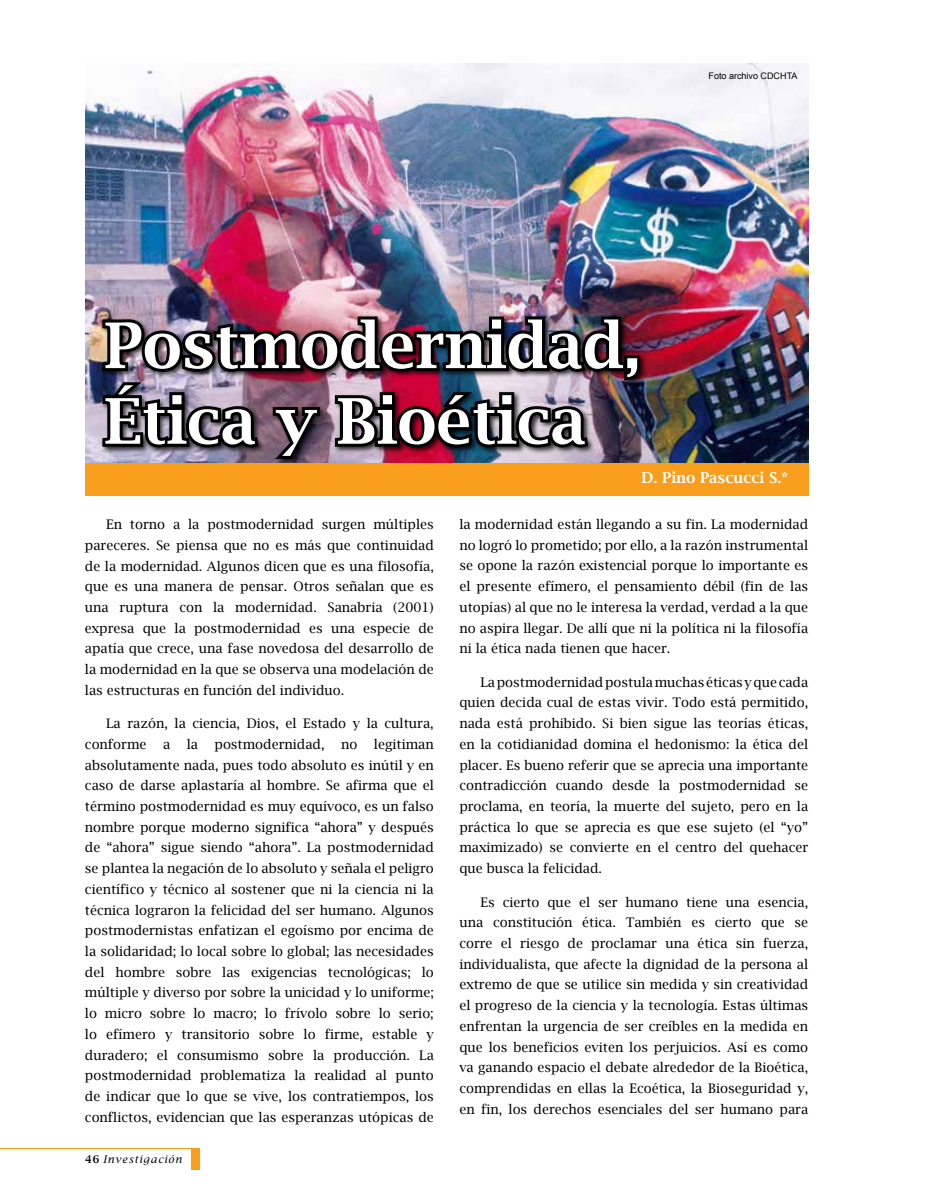
<style>
.page{position:relative;width:936px;height:1191px;background:#fff}
.page>*{position:absolute;margin:0;border:0;box-sizing:border-box;transform-origin:0 0}
.t1{font:600 63px/75.6px "Lucida Bright";color:#fff}
.t2{font:600 15px "Lucida Bright";color:#fff}
.t3{font:13.2px/20.7px "Lucida Bright";color:#000;text-align:justify}
.t4{font:italic 10.5px "Lucida Bright";letter-spacing:.1em;color:#000}
.t5{font:9px "Arial";color:#000}
.s1{font-weight:600;font-style:normal}
</style>
<div class="page">
<img style="left:85px;top:64px;width:723px;height:399px">
<hr style="left:0;top:1148px;width:199px;height:1px;background:#f99d1c">
<div style="left:191px;top:1148px;width:8px;height:21px;background:#f99d1c"></div>
<img style="left:99px;top:103px;width:544px;height:360px">
<div style="left:85px;top:463px;width:723px;height:33px;background:#f99d1c"></div>
<p class="t5" style="left:708px;top:70px;width:90px">Foto archivo CDCHTA</p>
<h1 class="t1" style="left:104px;top:307px;width:538px">Postmodernidad,<br>Ética y Bioética</h1>
<p class="t3" style="left:85px;top:514px;width:350px;text-indent:21px">En torno a la postmodernidad surgen múltiples pareceres. Se piensa que no es más que continuidad de la modernidad. Algunos dicen que es una filosofía, que es una manera de pensar. Otros señalan que es una ruptura con la modernidad. Sanabria (2001) expresa que la postmodernidad es una especie de apatía que crece, una fase novedosa del desarrollo de la modernidad en la que se observa una modelación de las estructuras en función del individuo.</p>
<p class="t3" style="left:85px;top:713px;width:350px;text-indent:21px">La razón, la ciencia, Dios, el Estado y la cultura, conforme a la postmodernidad, no legitiman absolutamente nada, pues todo absoluto es inútil y en caso de darse aplastaría al hombre. Se afirma que el término postmodernidad es muy equívoco, es un falso nombre porque moderno significa “ahora” y después de “ahora” sigue siendo “ahora”. La postmodernidad se plantea la negación de lo absoluto y señala el peligro científico y técnico al sostener que ni la ciencia ni la técnica lograron la felicidad del ser humano. Algunos postmodernistas enfatizan el egoísmo por encima de la solidaridad; lo local sobre lo global; las necesidades del hombre sobre las exigencias tecnológicas; lo múltiple y diverso por sobre la unicidad y lo uniforme; lo micro sobre lo macro; lo frívolo sobre lo serio; lo efímero y transitorio sobre lo firme, estable y duradero; el consumismo sobre la producción. La postmodernidad problematiza la realidad al punto de indicar que lo que se vive, los contratiempos, los conflictos, evidencian que las esperanzas utópicas de</p>
<p class="t4" style="left:85px;top:1153px;width:98px"><span class="s1">46</span> Investigación</p>
<p class="t2" style="left:641px;top:469px;width:148px">D. Pino Pascucci S.*</p>
<p class="t3" style="left:459px;top:514px;width:350px">la modernidad están llegando a su fin. La modernidad no logró lo prometido; por ello, a la razón instrumental se opone la razón existencial porque lo importante es el presente efímero, el pensamiento débil (fin de las utopías) al que no le interesa la verdad, verdad a la que no aspira llegar. De allí que ni la política ni la filosofía ni la ética nada tienen que hacer.</p>
<p class="t3" style="left:459px;top:671px;width:350px;text-indent:21px">La postmodernidad postula muchas éticas y que cada quien decida cual de estas vivir. Todo está permitido, nada está prohibido. Si bien sigue las teorías éticas, en la cotidianidad domina el hedonismo: la ética del placer. Es bueno referir que se aprecia una importante contradicción cuando desde la postmodernidad se proclama, en teoría, la muerte del sujeto, pero en la práctica lo que se aprecia es que ese sujeto (el “yo” maximizado) se convierte en el centro del quehacer que busca la felicidad.</p>
<p class="t3" style="left:459px;top:891px;width:350px;text-indent:21px">Es cierto que el ser humano tiene una esencia, una constitución ética. También es cierto que se corre el riesgo de proclamar una ética sin fuerza, individualista, que afecte la dignidad de la persona al extremo de que se utilice sin medida y sin creatividad el progreso de la ciencia y la tecnología. Estas últimas enfrentan la urgencia de ser creíbles en la medida en que los beneficios eviten los perjuicios. Así es como va ganando espacio el debate alrededor de la Bioética, comprendidas en ellas la Ecoética, la Bioseguridad y, en fin, los derechos esenciales del ser humano para</p>
</div>
